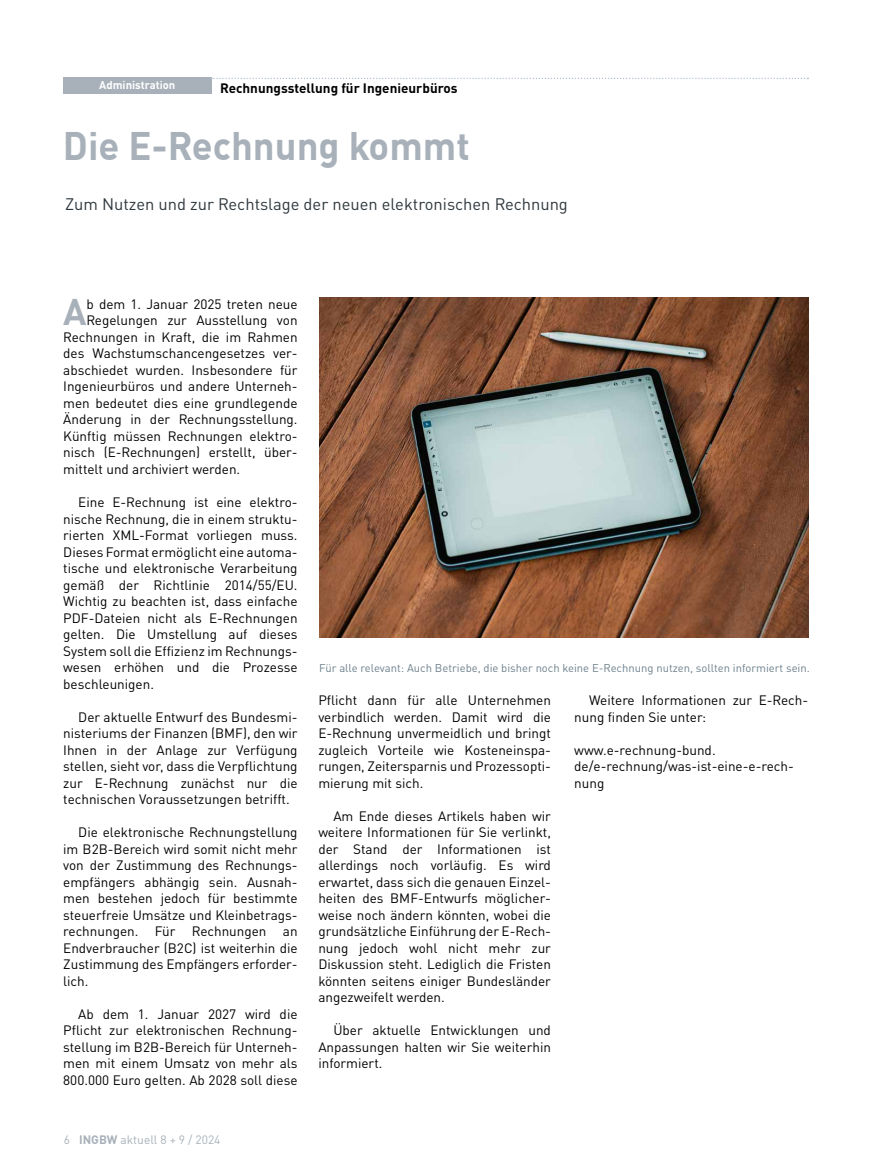
<style>
.page{position:relative;width:872px;height:1170px;background:#fff}
.page>*{position:absolute;margin:0;border:0;box-sizing:border-box;transform-origin:0 0}
.t1{font:700 39px "DIN Offc";color:#a8b1b9}
.t2{font:700 36.6px "DINOT";color:#a8b1b9}
.t3{font:16.5px "DINOT";color:#2e373d}
.t4{font:13.5px/16.5px "DINOT";color:#000;text-align:justify}
.t5{font:700 13.5px "DINOT";color:#000}
.t6{font:12px "DIN Offc";color:#a8b1b9}
.t7{font:11.25px "DINOT";color:#6d808c}
.t8{font:700 11.25px "DINOT";color:#fff}
.s1{font-weight:700}
</style>
<div class="page">
<div style="left:63px;top:78px;width:149px;height:16px;background:#a8b1b9"></div>
<svg style="left:211px;top:78px;width:597px;height:1px"></svg>
<img style="left:320px;top:297px;width:488px;height:340px">
<p class="t8" style="left:99px;top:80px;width:78px">Administration</p>
<p class="t5" style="left:220px;top:82px;width:239px">Rechnungsstellung für Ingenieurbüros</p>
<h1 class="t1" style="left:63px;top:129px;width:408px">Die E-Rechnung kommt</h1>
<p class="t3" style="left:65px;top:195px;width:504px">Zum Nutzen und zur Rechtslage der neuen elektronischen Rechnung</p>
<h2 class="t2" style="left:63px;top:295px;width:25px">A</h2>
<p class="t4" style="left:86px;top:296px;width:213px">b dem 1. Januar 2025 treten neue</p>
<p class="t4" style="left:86px;top:313px;width:213px">Regelungen zur Ausstellung von</p>
<p class="t4" style="left:63px;top:329px;width:236px">Rechnungen in Kraft, die im Rahmen</p>
<p class="t4" style="left:63px;top:346px;width:236px">des Wachstumschancengesetzes ver-</p>
<p class="t4" style="left:63px;top:362px;width:236px">abschiedet wurden. Insbesondere für</p>
<p class="t4" style="left:63px;top:379px;width:236px">Ingenieurbüros und andere Unterneh-</p>
<p class="t4" style="left:63px;top:395px;width:236px">men bedeutet dies eine grundlegende</p>
<p class="t4" style="left:63px;top:412px;width:236px">Änderung in der Rechnungsstellung.</p>
<p class="t4" style="left:63px;top:428px;width:236px">Künftig müssen Rechnungen elektro-</p>
<p class="t4" style="left:63px;top:445px;width:236px">nisch (E-Rechnungen) erstellt, über-</p>
<p class="t4" style="left:63px;top:461px;width:178px">mittelt und archiviert werden.</p>
<p class="t4" style="left:63px;top:494px;width:236px;text-indent:15px">Eine E-Rechnung ist eine elektro&shy;nische Rechnung, die in einem struktu&shy;rierten XML-Format vorliegen muss.<br>Dieses Format ermöglicht eine automa&shy;tische und elektronische Verarbeitung gemäß der Richtlinie 2014/55/EU.<br>Wichtig zu beachten ist, dass einfache PDF-Dateien nicht als E-Rechnungen gelten. Die Umstellung auf dieses System soll die Effizienz im Rechnungs&shy;wesen erhöhen und die Prozesse beschleunigen.</p>
<p class="t4" style="left:63px;top:709px;width:236px;text-indent:15px">Der aktuelle Entwurf des Bundesmi&shy;nisteriums der Finanzen (BMF), den wir Ihnen in der Anlage zur Verfügung stellen, sieht vor, dass die Verpflichtung zur E-Rechnung zunächst nur die technischen Voraussetzungen betrifft.</p>
<p class="t4" style="left:63px;top:824px;width:236px;text-indent:15px">Die elektronische Rechnungstellung im B2B-Bereich wird somit nicht mehr von der Zustimmung des Rechnungs&shy;empfängers abhängig sein. Ausnah&shy;men bestehen jedoch für bestimmte steuerfreie Umsätze und Kleinbetrags&shy;rechnungen. Für Rechnungen an Endverbraucher (B2C) ist weiterhin die Zustimmung des Empfängers erforder&shy;lich.</p>
<p class="t4" style="left:63px;top:1005px;width:236px;text-indent:15px">Ab dem 1. Januar 2027 wird die Pflicht zur elektronischen Rechnung&shy;stellung im B2B-Bereich für Unterneh&shy;men mit einem Umsatz von mehr als 800.000 Euro gelten. Ab 2028 soll diese</p>
<p class="t6" style="left:64px;top:1132px;width:158px">6 <span class="s1">INGBW</span> aktuell 8 + 9 / 2024</p>
<p class="t7" style="left:319px;top:662px;width:492px">Für alle relevant: Auch Betriebe, die bisher noch keine E-Rechnung nutzen, sollten informiert sein.</p>
<p class="t4" style="left:574px;top:692px;width:235px;text-indent:15px">Weitere Informationen zur E-Rech&shy;nung finden Sie unter:</p>
<p class="t4" style="left:574px;top:742px;width:221px;text-align:left">www.e-rechnung-bund. de/e-rechnung/was-ist-eine-e-rech&shy;nung</p>
<p class="t4" style="left:318px;top:692px;width:234px">Pflicht dann für alle Unternehmen verbindlich werden. Damit wird die E-Rechnung unvermeidlich und bringt zugleich Vorteile wie Kosteneinspa&shy;rungen, Zeitersparnis und Prozessopti&shy;mierung mit sich.</p>
<p class="t4" style="left:318px;top:807px;width:234px;text-indent:15px">Am Ende dieses Artikels haben wir weitere Informationen für Sie verlinkt, der Stand der Informationen ist allerdings noch vorläufig. Es wird erwartet, dass sich die genauen Einzel&shy;heiten des BMF-Entwurfs möglicher&shy;weise noch ändern könnten, wobei die grundsätzliche Einführung der E-Rech&shy;nung jedoch wohl nicht mehr zur Diskussion steht. Lediglich die Fristen könnten seitens einiger Bundesländer angezweifelt werden.</p>
<p class="t4" style="left:318px;top:1022px;width:234px;text-indent:15px">Über aktuelle Entwicklungen und Anpassungen halten wir Sie weiterhin informiert.</p>
</div>
